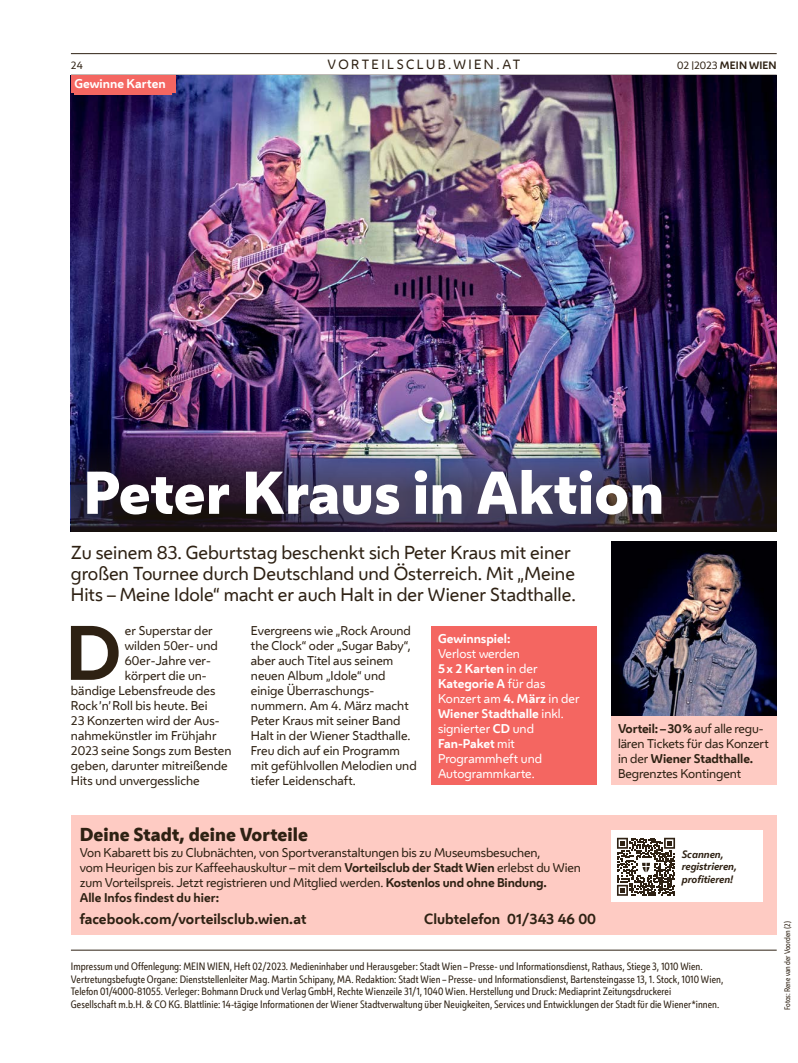
<style>
.page{position:relative;width:798px;height:1063px;background:#fff}
.page>*{position:absolute;margin:0;border:0;box-sizing:border-box;transform-origin:0 0}
.FT_FT_Initial4{font:700 71.88px "Wiener Melange";color:#2e2113}
.HL_Header_36pt{font:800 56.25px "Wiener Melange";color:#fff}
.HL_VS_14pt{font:17.5px/21px "Wiener Melange";color:#2e2113}
.HL_Header_14pt{font:800 17.5px "Wiener Melange";color:#2e2113}
.FT_FT_Info_bold{font:700 13.75px "Wiener Melange";color:#2e2113}
.t1{font:12.5px "Wiener Melange";color:#2e2113}
.FT_FT_Initial4-2{font:11.88px/15px "Wiener Melange";color:#2e2113}
.FT_FT{font:11.88px/15px "Wiener Melange";letter-spacing:-.01em;color:#2e2113}
.Spalte_Infobox_VC_hinterlegt_GEWINN_Rot{font:11.88px/15px "Wiener Melange";color:#fff}
.Spalte_Infobox_VC_hinterlegt{font:11.88px/15px "Wiener Melange";letter-spacing:-.01em;color:#2e2113}
.Spalte_Infobox_VC_hinterlegt_GEWINN_Rot-2{font:700 11.88px "Wiener Melange";color:#fff}
.t2{font:10px/12.5px "Wiener Melange Cd";letter-spacing:.005em;color:#2e2113}
.t3{font:italic 700 10px/12.5px "Wiener Melange";letter-spacing:-.005em;color:#2e2113}
.t4{font:700 10px "Wiener Melange";letter-spacing:.01em;color:#2e2113}
.t5{font:10px "Wiener Melange";color:#2e2113}
.t6{font:7.5px "Wiener Melange Cd";color:#2e2113}
.s1{font-weight:400}
.s2{font-weight:400;font-size:7.5px}
.s3{font-weight:700}
</style>
<div class="page">
<hr style="left:71px;top:53px;width:705px;height:1px;background:#2e2113">
<img style="left:71px;top:75px;width:705px;height:368px">
<img style="left:71px;top:443px;width:705px;height:88px">
<hr style="left:71px;top:950px;width:705px;height:1px;background:#2e2113">
<img style="left:611px;top:542px;width:165px;height:174px">
<div style="left:610px;top:716px;width:166px;height:69px;background:#fecbc3"></div>
<div style="left:71px;top:75px;width:105px;height:18px;background:#f46661"></div>
<div style="left:74px;top:75px;width:98px;height:20px;background:#f46661"></div>
<div style="left:431px;top:626px;width:165px;height:159px;background:#f46661"></div>
<div style="left:71px;top:815px;width:705px;height:120px;background:#fecbc3"></div>
<div style="left:611px;top:831px;width:151px;height:71px;background:#fff"></div>
<svg style="left:617px;top:838px;width:57px;height:58px"></svg>
<p class="t5" style="left:71px;top:58px;width:13px">24</p>
<p class="t1" style="left:327px;top:55px;width:22px">Vorteilsclub</p>
<p class="t1" style="left:448px;top:55px;width:16px">.wie</p>
<p class="t1" style="left:483px;top:55px;width:29px">n.at</p>
<p class="Spalte_Infobox_VC_hinterlegt_GEWINN_Rot-2" style="left:74px;top:74px;width:93px">Gewinne Karten</p>
<p class="t4" style="left:677px;top:57px;width:101px"><span class="s1">02</span> <span class="s2">|</span><span class="s1">2023</span> MEIN WIEN</p>
<h1 class="HL_Header_36pt" style="left:83px;top:454px;width:582px">Peter Kraus in Aktion</h1>
<p class="HL_VS_14pt" style="left:71px;top:541px;width:506px">Zu seinem 83. Geburtstag beschenkt sich Peter Kraus mit einer großen Tournee durch Deutschland und Österreich. Mit „Meine<br>Hits – Meine Idole“ macht er auch Halt in der Wiener Stadthalle.</p>
<p class="Spalte_Infobox_VC_hinterlegt_GEWINN_Rot" style="left:438px;top:630px;width:143px"><span class="s3">Gewinnspiel:<br></span>Verlost werden<br><span class="s3">5x 2 Karten</span> in der<br><span class="s3">Kategorie A</span> für das<br>Konzert am <span class="s3">4. März</span> in der<br><span class="s3">Wiener Stadthalle</span> inkl. signierter <span class="s3">CD</span> und<br><span class="s3">Fan-Paket</span> mit<br>Programmheft und<br>Autogrammkarte.</p>
<p class="FT_FT_Initial4" style="left:65px;top:593px;width:57px">D</p>
<p class="FT_FT_Initial4-2" style="left:125px;top:622px;width:89px">er Superstar der</p>
<p class="FT_FT_Initial4-2" style="left:251px;top:622px;width:167px">Evergreens wie „Rock Around the Clock“ oder „Sugar Baby“, aber auch Titel aus seinem neuen Album „Idole“ und einige Überraschungs&shy;nummern. Am 4. März macht<br>Peter Kraus mit seiner Band<br>Halt in der Wiener Stadthalle.<br>Freu dich auf ein Programm mit gefühlvollen Melodien und tiefer Leidenschaft.</p>
<p class="FT_FT_Initial4-2" style="left:125px;top:637px;width:94px">wilden 50er- und</p>
<p class="FT_FT_Initial4-2" style="left:125px;top:652px;width:87px">60er-Jahre ver-</p>
<p class="FT_FT_Initial4-2" style="left:125px;top:667px;width:83px">körpert die un-</p>
<p class="FT_FT_Initial4-2" style="left:71px;top:682px;width:146px">bändige Lebensfreude des</p>
<p class="FT_FT_Initial4-2" style="left:71px;top:697px;width:138px">Rock’n’Roll bis heute. Bei</p>
<p class="FT_FT_Initial4-2" style="left:71px;top:712px;width:150px">23 Konzerten wird der Aus-</p>
<p class="FT_FT_Initial4-2" style="left:71px;top:727px;width:147px">nahmekünstler im Frühjahr</p>
<p class="FT_FT_Initial4-2" style="left:71px;top:742px;width:162px">2023 seine Songs zum Besten</p>
<p class="FT_FT_Initial4-2" style="left:71px;top:757px;width:158px">geben, darunter mitreißende</p>
<p class="FT_FT_Initial4-2" style="left:71px;top:772px;width:130px">Hits und unvergessliche</p>
<p class="Spalte_Infobox_VC_hinterlegt" style="left:617px;top:720px;width:152px"><span class="s3">Vorteil: –30%</span> auf alle regu&shy;lären Tickets für das Konzert in der <span class="s3">Wiener Stadthalle.<br></span>Begrenztes Kontingent</p>
<h1 class="HL_Header_14pt" style="left:80px;top:822px;width:230px">Deine Stadt, deine Vorteile</h1>
<p class="FT_FT" style="left:80px;top:844px;width:502px">Von Kabarett bis zu Clubnächten, von Sportveranstaltungen bis zu Museumsbesuchen,<br>vom Heurigen bis zur Kaffeehauskultur – mit dem <span class="s3">Vorteilsclub der Stadt Wien</span> erlebst du Wien</p>
<p class="FT_FT" style="left:80px;top:874px;width:468px">zum Vorteilspreis. Jetzt registrieren und Mitglied werden. <span class="s3">Kostenlos und ohne Bindung.<br>Alle Infos findest du hier:</span></p>
<p class="FT_FT_Info_bold" style="left:80px;top:907px;width:228px">facebook.com/vorteilsclub.wien.at</p>
<p class="FT_FT_Info_bold" style="left:424px;top:907px;width:173px">Clubtelefon 01/343 46 00</p>
<p class="t3" style="left:681px;top:848px;width:57px">Scannen, registrieren, profitieren!</p>
<p class="t2" style="left:71px;top:960px;width:653px">Impressum und Offenlegung: MEIN WIEN, Heft 02/2023. Medieninhaber und Herausgeber: Stadt Wien – Presse- und Informationsdienst, Rathaus, Stiege 3, 1010 Wien.<br>Vertretungsbefugte Organe: Dienststellenleiter Mag. Martin Schipany, MA. Redaktion: Stadt Wien – Presse- und Informationsdienst, Bartensteingasse 13, 1. Stock, 1010 Wien, Telefon 01/4000-81055. Verleger: Bohmann Druck und Verlag GmbH, Rechte Wienzeile 31/1, 1040 Wien. Herstellung und Druck: Mediaprint Zeitungsdruckerei<br>Gesellschaft m.b.H. &amp; CO KG. Blattlinie: 14-tägige Informationen der Wiener Stadtverwaltung über Neuigkeiten, Services und Entwicklungen der Stadt für die Wiener*innen.</p>
<p class="t6" style="left:782px;top:1010px;width:91px;rotate:-90deg">Fotos: Rene van der Voorden (2)</p>
</div>
